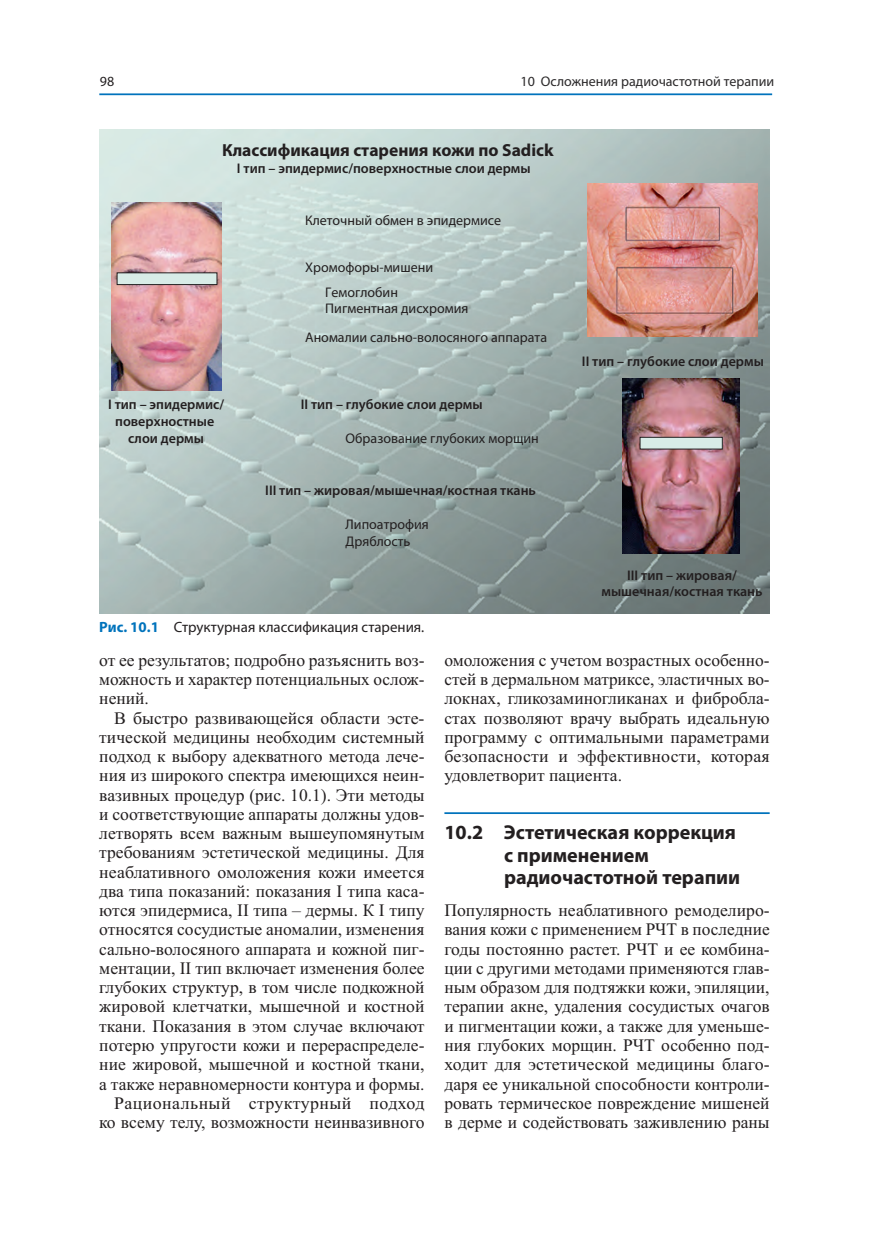
<style>
.page{position:relative;width:869px;height:1241px;background:#fff}
.page>*{position:absolute;margin:0;border:0;box-sizing:border-box;transform-origin:0 0}
.t1{font:700 20.12px/22.8px "Myriad Pro";color:#231f20}
.t2{font:17.5px/19.2px "Times New Roman";color:#231f20;text-align:justify}
.t3{font:700 17.5px "Myriad Pro";color:#231f20}
.t4{font:14.88px "Myriad Pro";color:#231f20}
.t5{font:600 14px/16.8px "Myriad Pro";color:#231f20;text-align:center}
.t6{font:14px/24.2px "Myriad Pro";color:#231f20}
.t7{font:14px "Myriad Pro";color:#2b292a}
.s1{font-weight:700;color:#0073bc}
</style>
<div class="page">
<hr style="left:99px;top:93px;width:672px;height:2px;background:#0073bc">
<hr style="left:444px;top:812px;width:325px;height:1px;background:#0073bc">
<img style="left:100px;top:129px;width:668px;height:484px">
<img style="left:111px;top:203px;width:110px;height:187px">
<img style="left:587px;top:184px;width:170px;height:153px">
<img style="left:622px;top:379px;width:117px;height:174px">
<div style="left:639px;top:437px;width:83px;height:12px;background:#d8ece7"></div>
<div style="left:639px;top:437px;width:83px;height:12px;border:1px solid #231f20"></div>
<div style="left:117px;top:273px;width:100px;height:11px;background:#d8ece7"></div>
<div style="left:117px;top:272px;width:100px;height:13px;border:1px solid #231f20"></div>
<p class="t6" style="left:100px;top:70px;width:16px">98</p>
<p class="t7" style="left:520px;top:76px;width:255px">10 Осложнения радиочастотной терапии</p>
<p class="t3" style="left:222px;top:139px;width:333px">Классификация старения кожи по Sadick</p>
<p class="t5" style="left:237px;top:159px;width:295px">I тип – эпидермис/поверхностные слои дермы</p>
<p class="t6" style="left:305px;top:208px;width:197px">Клеточный обмен в эпидермисе</p>
<p class="t6" style="left:325px;top:255px;width:109px;text-indent:-20px">Хромофоры-мишени<br>Гемоглобин</p>
<p class="t6" style="left:305px;top:294px;width:243px;line-height:28.5px;text-indent:20px">Пигментная дисхромия<br>Аномалии сально-волосяного аппарата</p>
<p class="t5" style="left:108px;top:396px;width:117px">I тип – эпидермис/ поверхностные слои дермы</p>
<p class="t5" style="left:300px;top:396px;width:183px">II тип – глубокие слои дермы</p>
<p class="t6" style="left:345px;top:426px;width:195px">Образование глубоких морщин</p>
<p class="t5" style="left:265px;top:482px;width:272px">III тип – жировая/мышечная/костная ткань</p>
<p class="t6" style="left:345px;top:515px;width:85px;line-height:16.8px">Липоатрофия<br>Дряблость</p>
<p class="t4" style="left:99px;top:621px;width:326px"><span class="s1">Рис. 10.1</span> Структурная классификация старения.</p>
<p class="t5" style="left:581px;top:352px;width:183px">II тип – глубокие слои дермы</p>
<p class="t5" style="left:601px;top:566px;width:162px">III тип – жировая/ мышечная/костная ткань</p>
<p class="t2" style="left:99px;top:651px;width:326px">от ее результатов; подробно разъяснить воз&shy;можность и характер потенциальных ослож&shy;нений.</p>
<p class="t2" style="left:99px;top:709px;width:326px;text-align:right">В быстро развивающейся области эсте&shy;тической медицины необходим системный подход к выбору адекватного метода лече&shy;ния из широкого спектра имеющихся неин&shy;вазивных процедур (рис. 10.1). Эти методы и соответствующие аппараты должны удов&shy;летворять всем важным вышеупомянутым требованиям эстетической медицины. Для неаблативного омоложения кожи имеется два типа показаний: показания I типа каса&shy;ются эпидермиса, II типа – дермы. К I типу относятся сосудистые аномалии, изменения сально-волосяного аппарата и кожной пиг&shy;ментации, II тип включает изменения более глубоких структур, в том числе подкожной жировой клетчатки, мышечной и костной ткани. Показания в этом случае включают потерю упругости кожи и перераспределе&shy;ние жировой, мышечной и костной ткани, а также неравномерности контура и формы.<br>Рациональный структурный подход ко всему телу, возможности неинвазивного</p>
<p class="t2" style="left:444px;top:651px;width:326px">омоложения с учетом возрастных особенно&shy;стей в дермальном матриксе, эластичных во&shy;локнах, гликозаминогликанах и фибробла&shy;стах позволяют врачу выбрать идеальную программу с оптимальными параметрами безопасности и эффективности, которая удовлетворит пациента.</p>
<p class="t1" style="left:504px;top:822px;width:238px;text-indent:-60px">10.2 Эстетическая коррекция с применением радиочастотной терапии</p>
<p class="t2" style="left:444px;top:902px;width:326px">Популярность неаблативного ремоделиро&shy;вания кожи с применением РЧТ в последние годы постоянно растет. РЧТ и ее комбина&shy;ции с другими методами применяются глав&shy;ным образом для подтяжки кожи, эпиляции, терапии акне, удаления сосудистых очагов и пигментации кожи, а также для уменьше&shy;ния глубоких морщин. РЧТ особенно под&shy;ходит для эстетической медицины благо&shy;даря ее уникальной способности контроли&shy;ровать термическое повреждение мишеней в дерме и содействовать заживлению раны</p>
</div>
